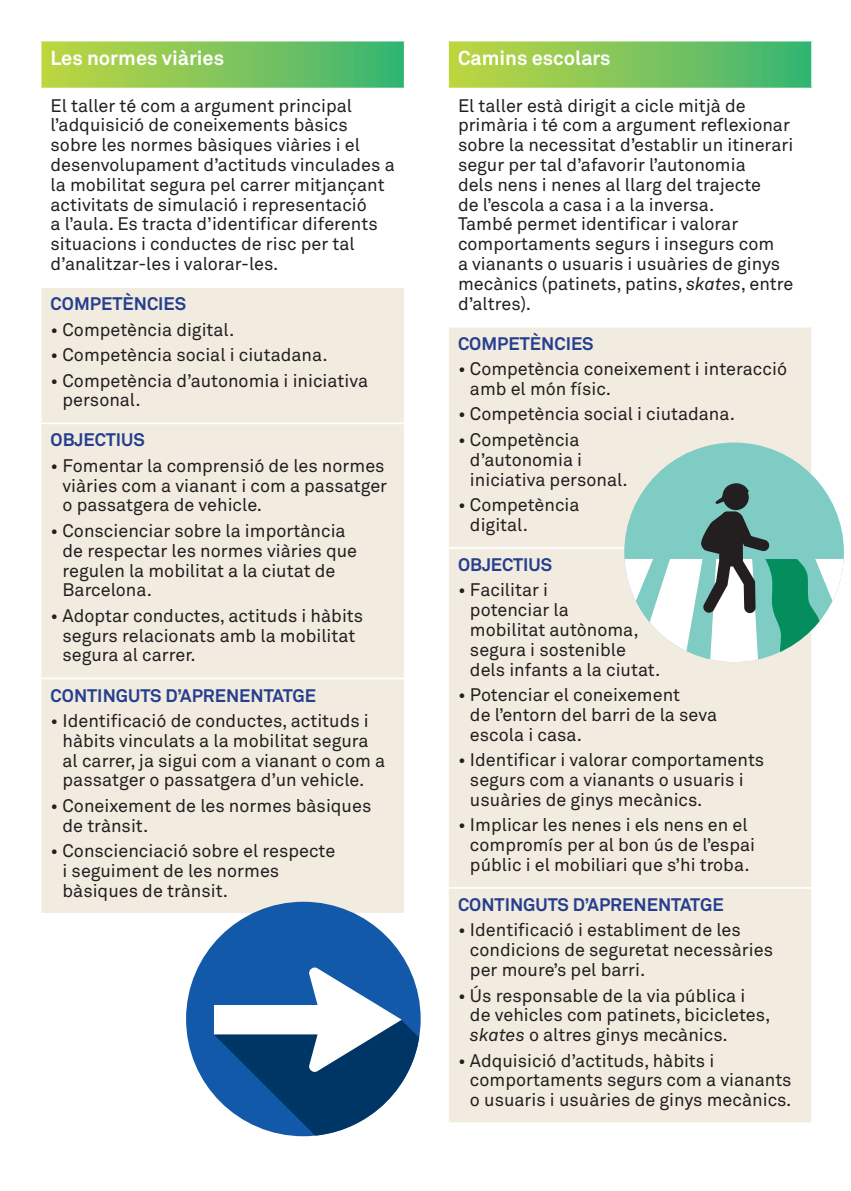
<style>
.page{position:relative;width:851px;height:1191px;background:#fff}
.page>*{position:absolute;margin:0;border:0;box-sizing:border-box;transform-origin:0 0}
.titol01{font:700 20px "Akkurat";color:#fff}
.taulaBullet{font:18px/19.8px "Akkurat";color:#231f20}
.texto00{font:18px/19.8px "Akkurat";color:#231f20}
.taula_titol02{font:700 18px "Akkurat";color:#253f8e}
.s1{font-style:italic}
</style>
<div class="page">
<svg style="left:41px;top:41px;width:363px;height:47px;background:#80c65d"></svg>
<div style="left:41px;top:288px;width:363px;height:625px;background:#f2ebe0"></div>
<hr style="left:40px;top:422px;width:365px;height:2px;background:#fff">
<hr style="left:40px;top:677px;width:365px;height:2px;background:#fff">
<svg style="left:449px;top:41px;width:362px;height:47px;background:#80c65d"></svg>
<div style="left:449px;top:327px;width:362px;height:795px;background:#f2ebe0"></div>
<hr style="left:447px;top:547px;width:365px;height:2px;background:#fff">
<hr style="left:447px;top:887px;width:365px;height:1px;background:#fff">
<div style="left:186px;top:901px;width:234px;height:235px;background:#1359a9;border-radius:50%"></div>
<svg style="left:214px;top:966px;width:206px;height:169px"></svg>
<div style="left:624px;top:442px;width:219px;height:220px;background:#7eccc3;border-radius:50%"></div>
<div style="left:723px;top:484px;width:25px;height:26px;background:#231f20;border-radius:50%"></div>
<svg style="left:624px;top:511px;width:219px;height:151px"></svg>
<svg style="left:715px;top:483px;width:33px;height:21px"></svg>
<p class="titol01" style="left:51px;top:45px;width:175px">Les normes viàries</p>
<p class="texto00" style="left:51px;top:96px;width:345px">El taller té com a argument principal l’adquisició de coneixements bàsics sobre les normes bàsiques viàries i el desenvolupament d’actituds vinculades a la mobilitat segura pel carrer mitjançant activitats de simulació i representació<br>a l’aula. Es tracta d’identificar diferents situacions i conductes de risc per tal d’analitzar-les i valorar-les.</p>
<p class="taula_titol02" style="left:51px;top:292px;width:137px">COMPETÈNCIES</p>
<p class="taulaBullet" style="left:51px;top:320px;width:185px">• Competència digital.</p>
<p class="taulaBullet" style="left:51px;top:345px;width:278px">• Competència social i ciutadana.</p>
<p class="taulaBullet" style="left:63px;top:371px;width:307px;text-indent:-12px">• Competència d’autonomia i iniciativa personal.</p>
<p class="taula_titol02" style="left:51px;top:429px;width:96px">OBJECTIUS</p>
<p class="taulaBullet" style="left:63px;top:456px;width:326px;text-indent:-12px">• Fomentar la comprensió de les normes viàries com a vianant i com a passatger o passatgera de vehicle.</p>
<p class="taulaBullet" style="left:63px;top:521px;width:296px;text-indent:-12px">• Conscienciar sobre la importància de respectar les normes viàries que regulen la mobilitat a la ciutat de<br>Barcelona.</p>
<p class="taulaBullet" style="left:63px;top:606px;width:302px;text-indent:-12px">• Adoptar conductes, actituds i hàbits segurs relacionats amb la mobilitat segura al carrer.</p>
<p class="taula_titol02" style="left:51px;top:684px;width:267px">CONTINGUTS D’APRENENTATGE</p>
<p class="taulaBullet" style="left:63px;top:711px;width:324px;text-indent:-12px">• Identificació de conductes, actituds i hàbits vinculats a la mobilitat segura al carrer, ja sigui com a vianant o com a passatger o passatgera d’un vehicle.</p>
<p class="taulaBullet" style="left:63px;top:796px;width:310px;text-indent:-12px">• Coneixement de les normes bàsiques de trànsit.</p>
<p class="taulaBullet" style="left:63px;top:841px;width:274px;text-indent:-12px">• Conscienciació sobre el respecte i seguiment de les normes bàsiques de trànsit.</p>
<p class="titol01" style="left:458px;top:45px;width:154px">Camins escolars</p>
<p class="texto00" style="left:458px;top:96px;width:337px">El taller està dirigit a cicle mitjà de primària i té com a argument reflexionar sobre la necessitat d’establir un itinerari segur per tal d’afavorir l’autonomia<br>dels nens i nenes al llarg del trajecte<br>de l’escola a casa i a la inversa.<br>També permet identificar i valorar comportaments segurs i insegurs com<br>a vianants o usuaris i usuàries de ginys mecànics (patinets, patins, <span class="s1">skates</span>, entre d’altres).</p>
<p class="taula_titol02" style="left:458px;top:332px;width:137px">COMPETÈNCIES</p>
<p class="taulaBullet" style="left:470px;top:359px;width:318px;text-indent:-12px">• Competència coneixement i interacció amb el món físic.</p>
<p class="taulaBullet" style="left:458px;top:405px;width:278px">• Competència social i ciutadana.</p>
<p class="taulaBullet" style="left:470px;top:430px;width:159px;text-indent:-12px">• Competència d’autonomia i iniciativa personal.</p>
<p class="taulaBullet" style="left:470px;top:495px;width:111px;text-indent:-12px">• Competència digital.</p>
<p class="taula_titol02" style="left:458px;top:553px;width:96px">OBJECTIUS</p>
<p class="taulaBullet" style="left:470px;top:580px;width:192px;text-indent:-12px">• Facilitar i<br>potenciar la<br>mobilitat autònoma, segura i sostenible dels infants a la ciutat.</p>
<p class="taulaBullet" style="left:470px;top:685px;width:249px;text-indent:-12px">• Potenciar el coneixement<br>de l’entorn del barri de la seva escola i casa.</p>
<p class="taulaBullet" style="left:470px;top:750px;width:296px;text-indent:-12px">• Identificar i valorar comportaments segurs com a vianants o usuaris i usuàries de ginys mecànics.</p>
<p class="taulaBullet" style="left:470px;top:815px;width:286px;text-indent:-12px">• Implicar les nenes i els nens en el compromís per al bon ús de l’espai públic i el mobiliari que s’hi troba.</p>
<p class="taula_titol02" style="left:458px;top:893px;width:267px">CONTINGUTS D’APRENENTATGE</p>
<p class="taulaBullet" style="left:470px;top:920px;width:304px;text-indent:-12px">• Identificació i establiment de les condicions de seguretat necessàries per moure’s pel barri.</p>
<p class="taulaBullet" style="left:470px;top:985px;width:302px;text-indent:-12px">• Ús responsable de la via pública i de vehicles com patinets, bicicletes, <span class="s1">skates</span> o altres ginys mecànics.</p>
<p class="taulaBullet" style="left:470px;top:1050px;width:323px;text-indent:-12px">• Adquisició d’actituds, hàbits i comportaments segurs com a vianants o usuaris i usuàries de ginys mecànics.</p>
</div>
